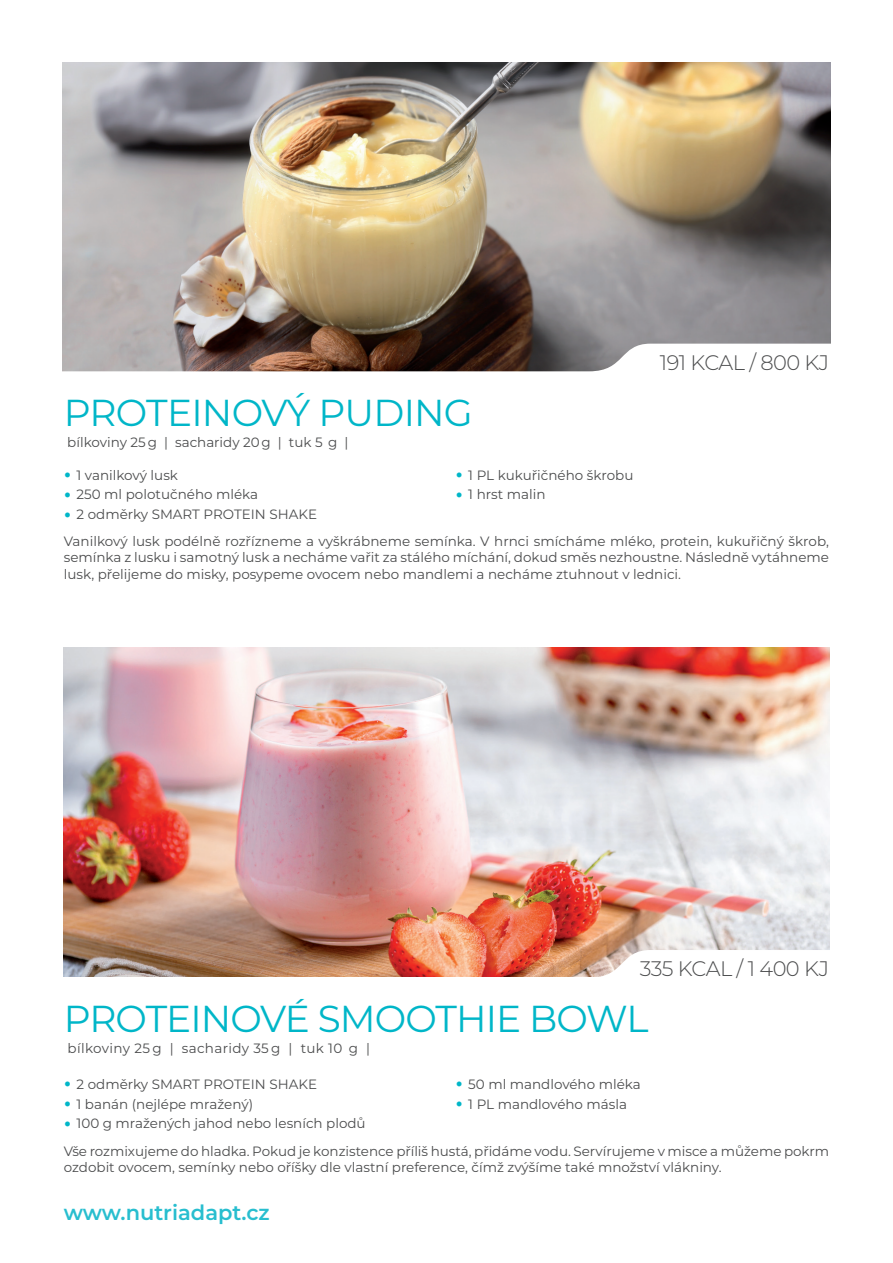
<style>
.page{position:relative;width:893px;height:1263px;background:#fff}
.page>*{position:absolute;margin:0;border:0;box-sizing:border-box;transform-origin:0 0}
.t1{font:37.5px "Montserrat";letter-spacing:-.025em;color:#00b6c8}
.t2{font:300 21px "Montserrat";letter-spacing:-.025em;color:#4b4c4d}
.t3{font:600 21px "Montserrat";color:#28becf}
.t4{font:13.5px/19.6px "Montserrat";color:#4b4c4d}
.t5{font:13.5px "Montserrat";letter-spacing:.025em;color:#4b4c4d}
</style>
<div class="page">
<img style="left:64px;top:648px;width:765px;height:301px">
<img style="left:63px;top:949px;width:767px;height:28px">
<img style="left:63px;top:63px;width:767px;height:280px">
<svg style="left:62px;top:343px;width:769px;height:29px"></svg>
<h1 class="t1" style="left:64px;top:387px;width:411px">PROTEINOVÝ PUDING</h1>
<p class="t4" style="left:67px;top:432px;width:283px">bílkoviny 25 g | sacharidy 20 g | tuk 5 g |</p>
<p class="t4" style="left:77px;top:465px;width:242px">1 vanilkový lusk<br>250 ml polotučného mléka<br>2 odměrky SMART PROTEIN SHAKE</p>
<p class="t4" style="left:468px;top:465px;width:167px">1 PL kukuřičného škrobu<br>1 hrst malin</p>
<h2 class="t2" style="left:660px;top:348px;width:171px">191 KCAL / 800 KJ</h2>
<p class="t4" style="left:64px;top:533px;width:767px;line-height:16.2px;text-align:justify">Vanilkový lusk podélně rozřízneme a vyškrábneme semínka. V hrnci smícháme mléko, protein, kukuřičný škrob, semínka z lusku i samotný lusk a necháme vařit za stálého míchání, dokud směs nezhoustne. Následně vytáhneme lusk, přelijeme do misky, posypeme ovocem nebo mandlemi a necháme ztuhnout v lednici.</p>
<h2 class="t2" style="left:640px;top:955px;width:191px">335 KCAL / 1 400 KJ</h2>
<h1 class="t1" style="left:64px;top:993px;width:586px">PROTEINOVÉ SMOOTHIE BOWL</h1>
<p class="t5" style="left:68px;top:1039px;width:304px">bílkoviny 25 g | sacharidy 35 g | tuk 10 g |</p>
<p class="t4" style="left:77px;top:1074px;width:291px">2 odměrky SMART PROTEIN SHAKE<br>1 banán (nejlépe mražený)<br>100 g mražených jahod nebo lesních plodů</p>
<p class="t4" style="left:468px;top:1074px;width:174px">50 ml mandlového mléka<br>1 PL mandlového másla</p>
<p class="t4" style="left:64px;top:1142px;width:767px;line-height:16.2px">Vše rozmixujeme do hladka. Pokud je konzistence příliš hustá, přidáme vodu. Servírujeme v misce a můžeme pokrm ozdobit ovocem, semínky nebo oříšky dle vlastní preference, čímž zvýšíme také množství vlákniny.</p>
<h2 class="t3" style="left:64px;top:1198px;width:208px">www.nutriadapt.cz</h2>
</div>
